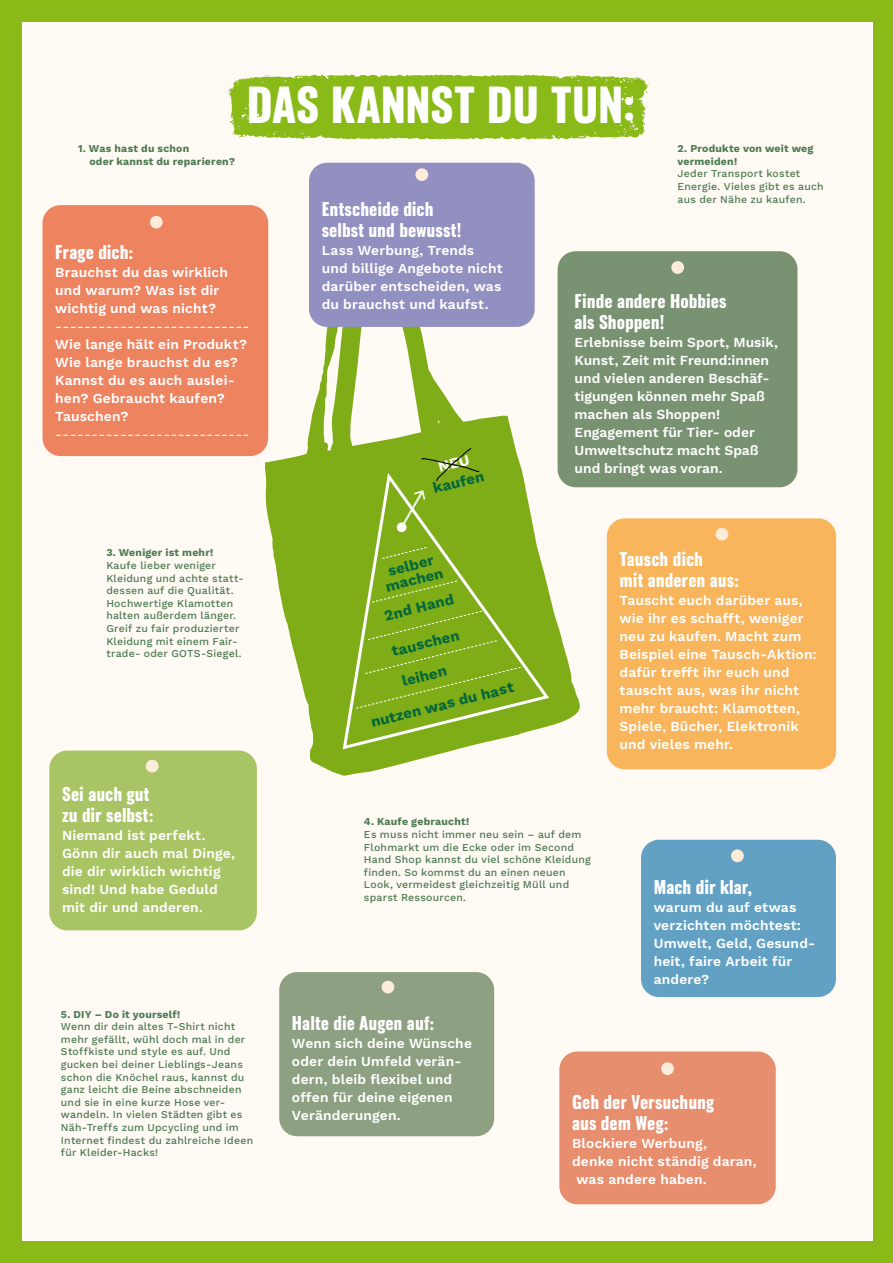
<style>
.page{position:relative;width:893px;height:1263px;background:#89ba17}
.page>*{position:absolute;margin:0;border:0;box-sizing:border-box;transform-origin:0 0}
.t1{font:45px "Zodiac Sans";letter-spacing:.005em;color:#fff}
.t2{font:17.25px/21px "Zodiac Sans";color:#fff}
.t3{font:700 15px/14.5px "Work Sans";color:#05683b;text-align:center}
.t4{font:600 13.8px/18px "Work Sans";letter-spacing:.01em;color:#fff}
.t5{font:13.8px "Work Sans";color:#fff}
.t6{font:500 10.5px/12.6px "Work Sans";letter-spacing:.02em;color:#4c7a51}
.t7{font:700 10.5px/12.6px "Work Sans";letter-spacing:.02em;color:#4c7a51}
</style>
<div class="page">
<div style="left:22px;top:22px;width:850px;height:1219px;background:#fffaf4"></div>
<div style="left:49px;top:750px;width:208px;height:180px;background:#a9c465;border-radius:18px"></div>
<div style="left:641px;top:840px;width:195px;height:157px;background:#62a1c3;border-radius:18px"></div>
<div style="left:559px;top:1051px;width:217px;height:153px;background:#e78e6e;border-radius:18px"></div>
<svg style="left:264px;top:241px;width:316px;height:535px"></svg>
<div style="left:279px;top:972px;width:215px;height:164px;background:#8da082;border-radius:18px"></div>
<img style="left:42px;top:206px;width:12px;height:72px">
<svg style="left:228px;top:74px;width:421px;height:66px;background:#93bf2b"></svg>
<div style="left:558px;top:251px;width:239px;height:236px;background:#799372;border-radius:18px"></div>
<div style="left:43px;top:205px;width:225px;height:251px;background:#ee8360;border-radius:18px"></div>
<div style="left:309px;top:163px;width:226px;height:164px;background:#928fc1;border-radius:18px"></div>
<div style="left:150px;top:216px;width:13px;height:13px;background:#feecdb;border-radius:50%"></div>
<div style="left:146px;top:760px;width:13px;height:12px;background:#feecdb;border-radius:50%"></div>
<div style="left:382px;top:981px;width:12px;height:12px;background:#feecdb;border-radius:50%"></div>
<div style="left:415px;top:168px;width:13px;height:13px;background:#feecdb;border-radius:50%"></div>
<div style="left:671px;top:261px;width:13px;height:13px;background:#feecdb;border-radius:50%"></div>
<svg style="left:341px;top:472px;width:211px;height:279px;background:#90b735"></svg>
<svg style="left:355px;top:610px;width:167px;height:99px;background:#84b021"></svg>
<svg style="left:371px;top:580px;width:87px;height:23px;background:#83af1f"></svg>
<svg style="left:381px;top:546px;width:46px;height:13px"></svg>
<svg style="left:396px;top:489px;width:30px;height:44px"></svg>
<div style="left:661px;top:1062px;width:13px;height:13px;background:#feecdb;border-radius:50%"></div>
<div style="left:731px;top:849px;width:13px;height:13px;background:#feecdb;border-radius:50%"></div>
<div style="left:607px;top:518px;width:229px;height:251px;background:#f8b55b;border-radius:18px"></div>
<div style="left:716px;top:528px;width:12px;height:12px;background:#feecdb;border-radius:50%"></div>
<svg style="left:420px;top:447px;width:60px;height:35px;background:#77a315"></svg>
<h1 class="t1" style="left:247px;top:81px;width:390px">DAS KANNST DU TUN:</h1>
<p class="t7" style="left:89px;top:142px;width:147px;text-indent:-11px">1. Was hast du schon<br>oder kannst du reparieren?</p>
<p class="t2" style="left:55px;top:243px;width:80px">Frage dich:</p>
<p class="t4" style="left:55px;top:263px;width:174px">Brauchst du das wirklich und warum? Was ist dir wichtig und was nicht?</p>
<p class="t5" style="left:55px;top:316px;width:196px">---------------------------</p>
<p class="t4" style="left:55px;top:335px;width:193px">Wie lange hält ein Produkt?<br>Wie lange brauchst du es?<br>Kannst du es auch auslei&shy;hen? Gebraucht kaufen?<br>Tauschen?</p>
<p class="t5" style="left:55px;top:424px;width:196px">---------------------------</p>
<p class="t7" style="left:106px;top:546px;width:108px">3. Weniger ist mehr!</p>
<p class="t6" style="left:106px;top:559px;width:139px">Kaufe lieber weniger<br>Kleidung und achte statt&shy;dessen auf die Qualität.<br>Hochwertige Klamotten halten außerdem länger.<br>Greif zu fair produzierter<br>Kleidung mit einem Fair&shy;trade- oder GOTS-Siegel.</p>
<p class="t2" style="left:62px;top:785px;width:93px">Sei auch gut zu dir selbst:</p>
<p class="t4" style="left:62px;top:826px;width:174px">Niemand ist perfekt.<br>Gönn dir auch mal Dinge, die dir wirklich wichtig sind! Und habe Geduld mit dir und anderen.</p>
<p class="t7" style="left:61px;top:1007px;width:121px">5. DIY – Do it yourself!</p>
<p class="t6" style="left:61px;top:1020px;width:194px">Wenn dir dein altes T-Shirt nicht mehr gefällt, wühl doch mal in der<br>Stoffkiste und style es auf. Und gucken bei deiner Lieblings-Jeans schon die Knöchel raus, kannst du ganz leicht die Beine abschneiden und sie in eine kurze Hose ver&shy;wandeln. In vielen Städten gibt es<br>Näh-Treffs zum Upcycling und im<br>Internet findest du zahlreiche Ideen für Kleider-Hacks!</p>
<p class="t2" style="left:322px;top:199px;width:141px">Entscheide dich selbst und bewusst!</p>
<p class="t4" style="left:322px;top:241px;width:183px">Lass Werbung, Trends und billige Angebote nicht darüber entscheiden, was du brauchst und kaufst.</p>
<p class="t3" style="left:431px;top:481px;width:54px;rotate:-14deg">kaufen</p>
<p class="t3" style="left:380px;top:565px;width:60px;rotate:-14deg">selber machen</p>
<p class="t3" style="left:383px;top:608px;width:73px;rotate:-14deg">2nd Hand</p>
<p class="t3" style="left:390px;top:644px;width:71px;rotate:-14deg">tauschen</p>
<p class="t3" style="left:359px;top:675px;width:148px;line-height:32.4px;text-align:left;text-indent:40px;rotate:-14deg">leihen<br>nutzen was du hast</p>
<p class="t7" style="left:677px;top:142px;width:137px">2. Produkte von weit weg vermeiden!</p>
<p class="t6" style="left:677px;top:167px;width:148px">Jeder Transport kostet<br>Energie. Vieles gibt es auch aus der Nähe zu kaufen.</p>
<p class="t2" style="left:575px;top:291px;width:153px">Finde andere Hobbies als Shoppen!</p>
<p class="t4" style="left:575px;top:332px;width:205px">Erlebnisse beim Sport, Musik,<br>Kunst, Zeit mit Freund:innen und vielen anderen Beschäf&shy;tigungen können mehr Spaß machen als Shoppen!<br>Engagement für Tier- oder<br>Umweltschutz macht Spaß und bringt was voran.</p>
<p class="t2" style="left:620px;top:549px;width:121px">Tausch dich<br>mit anderen aus:</p>
<p class="t4" style="left:620px;top:590px;width:199px">Tauscht euch darüber aus, wie ihr es schafft, weniger neu zu kaufen. Macht zum<br>Beispiel eine Tausch-Aktion: dafür trefft ihr euch und tauscht aus, was ihr nicht mehr braucht: Klamotten,<br>Spiele, Bücher, Elektronik und vieles mehr.</p>
<p class="t7" style="left:364px;top:815px;width:107px">4. Kaufe gebraucht!</p>
<p class="t6" style="left:364px;top:828px;width:228px">Es muss nicht immer neu sein – auf dem Flohmarkt um die Ecke oder im Second Hand Shop kannst du viel schöne Kleidung finden. So kommst du an einen neuen Look, vermeidest gleichzeitig Müll und sparst Ressourcen.</p>
<p class="t2" style="left:654px;top:878px;width:100px">Mach dir klar,</p>
<p class="t4" style="left:654px;top:898px;width:163px">warum du auf etwas verzichten möchtest:<br>Umwelt, Geld, Gesund&shy;heit, faire Arbeit für andere?</p>
<p class="t2" style="left:292px;top:1013px;width:144px">Halte die Augen auf:</p>
<p class="t4" style="left:292px;top:1034px;width:181px">Wenn sich deine Wünsche oder dein Umfeld verän&shy;dern, bleib flexibel und offen für deine eigenen<br>Veränderungen.</p>
<p class="t2" style="left:572px;top:1092px;width:144px">Geh der Versuchung aus dem Weg:</p>
<p class="t4" style="left:572px;top:1134px;width:136px">Blockiere Werbung,</p>
<p class="t4" style="left:572px;top:1152px;width:186px">denke nicht ständig daran,</p>
<p class="t4" style="left:576px;top:1170px;width:132px">was andere haben.</p>
</div>
